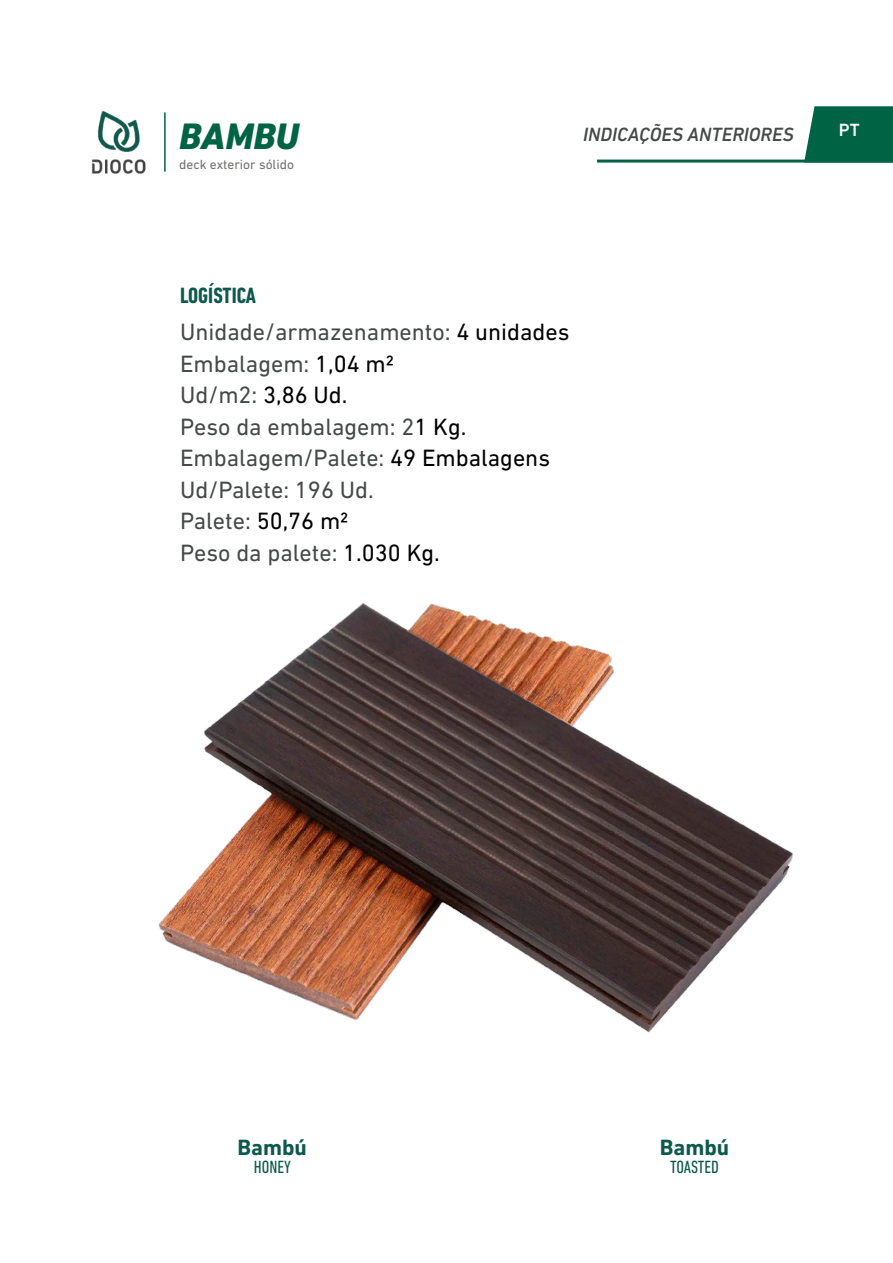
<style>
.page{position:relative;width:893px;height:1263px;background:#fff}
.page>*{position:absolute;margin:0;border:0;box-sizing:border-box;transform-origin:0 0}
.t1{font:italic 800 37.5px "DIN Next LT Pro";color:#006444}
.t2{font:24px/31.5px "DIN Next LT Pro";color:#454a47}
.t3{font:700 22.5px "DIN Next LT Pro";color:#0d594d}
.t4{font:700 condensed 22.5px "DIN Next LT Pro";color:#0d594d}
.t5{font:italic 500 19.5px "DIN Next LT Pro";color:#454a47}
.t6{font:condensed 18px "DIN Next LT Pro";color:#0d594d}
.t7{font:500 18px "DIN Next LT Pro";color:#fff}
.t8{font:13.5px "DIN Next LT Pro";color:#71706f}
.s1{color:#000}
</style>
<div class="page">
<img style="left:91px;top:110px;width:55px;height:64px">
<hr style="left:164px;top:112px;width:2px;height:60px;background:#006444">
<hr style="left:597px;top:160px;width:296px;height:3px;background:#006444">
<svg style="left:804px;top:106px;width:89px;height:57px;background:#116e50"></svg>
<img style="left:158px;top:603px;width:636px;height:430px">
<h1 class="t1" style="left:179px;top:114px;width:121px">BAMBU</h1>
<p class="t8" style="left:179px;top:157px;width:116px">deck exterior sólido</p>
<p class="t5" style="left:583px;top:123px;width:212px">INDICAÇÕES ANTERIORES</p>
<p class="t7" style="left:839px;top:119px;width:22px">PT</p>
<p class="t4" style="left:180px;top:283px;width:77px">LOGÍSTICA</p>
<p class="t2" style="left:180px;top:316px;width:391px">Unidade/armazenamento: <span class="s1">4 unidades<br></span>Embalagem: <span class="s1">1,04 m2<br></span>Ud/m2: <span class="s1">3,86 Ud.<br></span>Peso da embalagem: 2<span class="s1">1 Kg.<br></span>Embalagem/Palete: <span class="s1">49 Embalagens<br></span>Ud/Palete: 196 Ud.<br>Palete: <span class="s1">50,76 m2<br></span>Peso da palete: <span class="s1">1.030 Kg.</span></p>
<p class="t3" style="left:237px;top:1134px;width:71px">Bambú</p>
<p class="t6" style="left:254px;top:1157px;width:38px">HONEY</p>
<p class="t3" style="left:660px;top:1134px;width:71px">Bambú</p>
<p class="t6" style="left:670px;top:1157px;width:50px">TOASTED</p>
</div>
